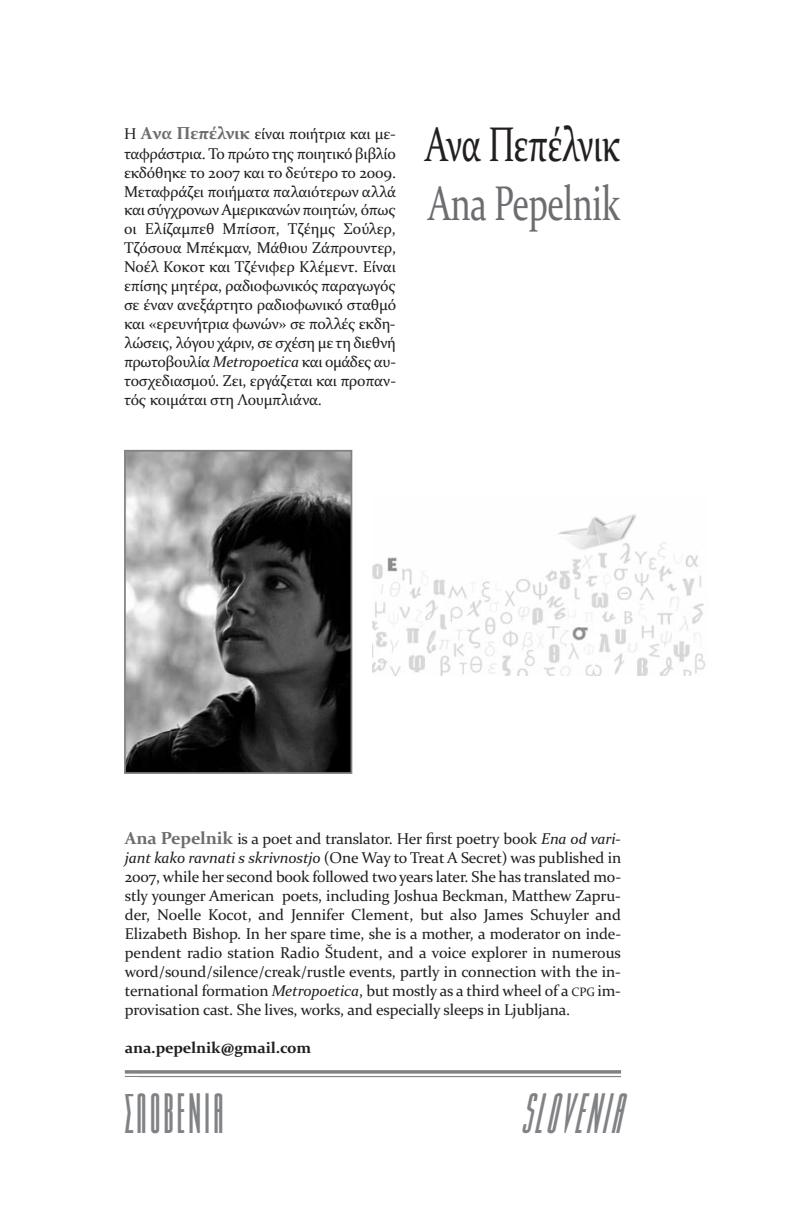
<style>
.page{position:relative;width:794px;height:1216px;background:#fff}
.page>*{position:absolute;margin:0;border:0;box-sizing:border-box;transform-origin:0 0}
.t1{font:49px "Constantia";letter-spacing:-.015em;color:#231f20;scale:.7 1}
.t2{font:49px "Constantia";letter-spacing:-.01em;color:#6c6d70;scale:.7 1}
.t3{font:700 49px "CF Anteus Greek";letter-spacing:.05em;color:#808285}
.t4{font:italic 700 49px "CF Anteus Greek";color:#808285}
.t5{font:15.75px/18.9px "Constantia";letter-spacing:-.01em;color:#231f20;text-align:justify}
.t6{font:700 15.75px "Constantia";letter-spacing:-.01em;color:#231f20}
.s1{font-weight:700;font-size:17.5px;color:#6c6d70}
.s2{font-style:italic}
.s3{font-size:12.25px}
</style>
<div class="page">
<hr style="left:125px;top:1070px;width:496px;height:3px;background:#808285">
<hr style="left:125px;top:1075px;width:496px;height:2px;background:#808285">
<img style="left:127px;top:453px;width:222px;height:318px">
<div style="left:124px;top:450px;width:228px;height:324px;border:2px solid #808285"></div>
<img style="left:372px;top:514px;width:334px;height:161px">
<p class="t5" style="left:124px;top:124px;width:274px">Η <span class="s1">Aνα Πεπέλνικ</span> είναι ποιήτρια και με&shy;ταφράστρια. Το πρώτο της ποιητικό βιβλίο εκδόθηκε το 2007 και το δεύτερο το 2009.<br>Μεταφράζει ποιήματα παλαιότερων αλλά και σύγχρονων Αμερικανών ποιητών, όπως οι Ελίζαμπεθ Μπίσοπ, Τζέημς Σούλερ, Τζόσουα Μπέκμαν, Μάθιου Ζάπρουντερ, Νοέλ Κοκοτ και Τζένιφερ Κλέμεντ. Είναι επίσης μητέρα, ραδιοφωνικός παραγωγός σε έναν ανεξάρτητο ραδιοφωνικό σταθμό και «ερευνήτρια φωνών» σε πολλές εκδη&shy;λώσεις, λόγου χάριν, σε σχέση με τη διεθνή πρωτοβουλία <span class="s2">Μetropoetica</span> και ομάδες αυ&shy;τοσχεδιασμού. Ζει, εργάζεται και προπαν&shy;τός κοιμάται στη Λουμπλιάνα.</p>
<h1 class="t1" style="left:425px;top:115px;width:280px">Ανα Πεπέλνικ</h1>
<h1 class="t2" style="left:428px;top:174px;width:276px">Ana Pepelnik</h1>
<p class="t5" style="left:125px;top:828px;width:498px"><span class="s1">Ana Pepelnik</span> is a poet and translator. Her first poetry book <span class="s2">Ena od vari&shy;jant kako ravnati s skrivnostjo</span> (One Way to Treat A Secret) was published in 2007, while her second book followed two years later. She has translated mo&shy;stly younger American poets, including Joshua Beckman, Matthew Zapru&shy;der, Noelle Kocot, and Jennifer Clement, but also James Schuyler and Elizabeth Bishop. In her spare time, she is a mother, a moderator on inde&shy;pendent radio station Radio Študent, and a voice explorer in numerous word/sound/silence/creak/rustle events, partly in connection with the in&shy;ternational formation <span class="s2">Metropoetica</span>, but mostly as a third wheel of a <span class="s3">CPG</span> im&shy;provisation cast. She lives, works, and especially sleeps in Ljubljana.</p>
<p class="t6" style="left:125px;top:1037px;width:188px">ana.pepelnik@gmail.com</p>
<h1 class="t3" style="left:125px;top:1089px;width:101px">ΣΛΟΒΕΝΙΑ</h1>
<h1 class="t4" style="left:520px;top:1089px;width:113px">SLOVENIA</h1>
</div>
